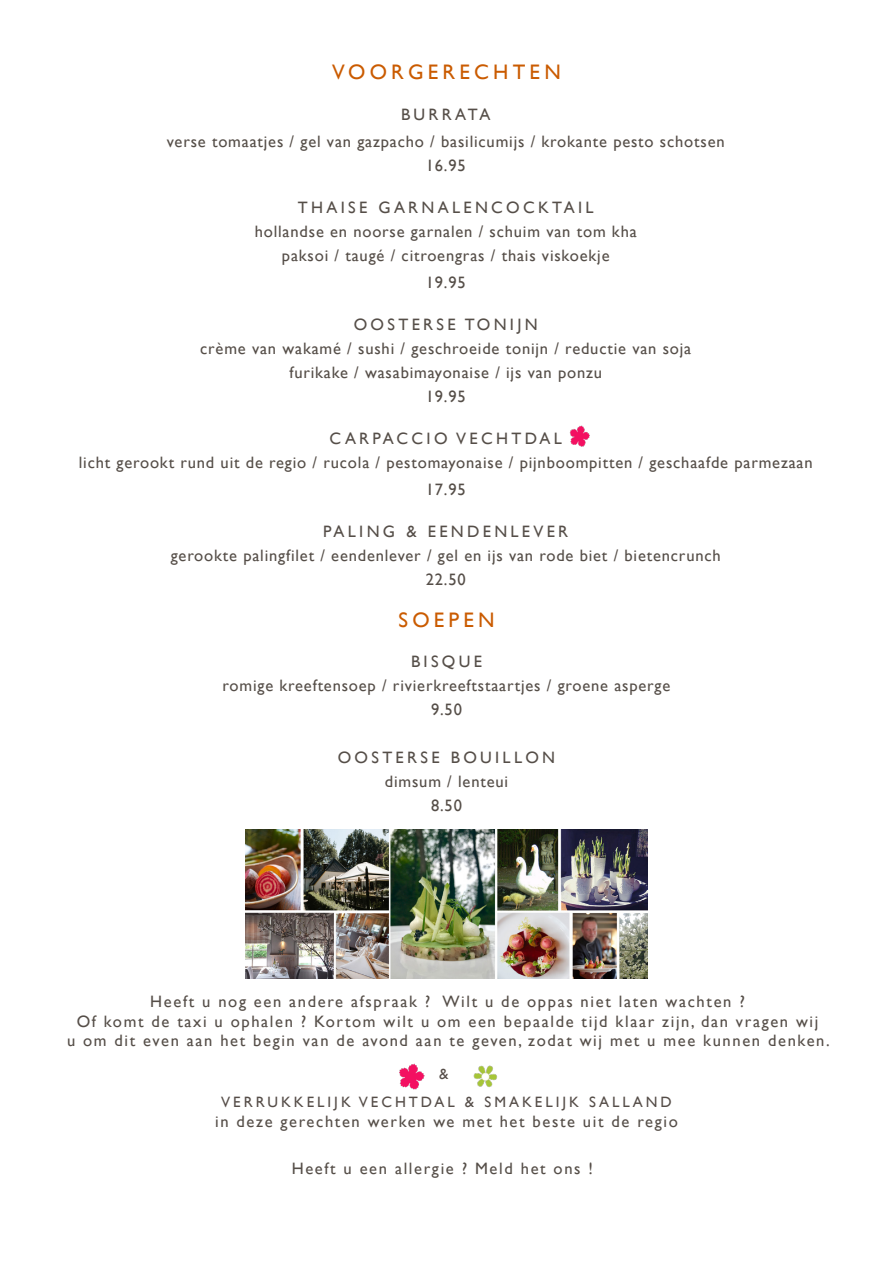
<style>
.page{position:relative;width:893px;height:1263px;background:#fff}
.page>*{position:absolute;margin:0;border:0;box-sizing:border-box;transform-origin:0 0}
.t1{font:21px "Gill Sans";letter-spacing:.2em;color:#ca5b01}
.t2{font:16.5px/24px "Gill Sans";letter-spacing:.05em;color:#554e48;text-align:center}
.t3{font:16.5px/19.8px "Gill Sans";letter-spacing:.1em;color:#554e48;text-align:center}
.t4{font:16.5px/24px "Gill Sans";letter-spacing:.2em;color:#554e48;text-align:center}
.t5{font:15px "Gill Sans";letter-spacing:.2em;color:#554d48}
</style>
<div class="page">
<img style="left:569px;top:425px;width:21px;height:22px">
<img style="left:399px;top:1063px;width:26px;height:27px">
<img style="left:473px;top:1066px;width:24px;height:22px">
<img style="left:245px;top:829px;width:403px;height:149px">
<p class="t1" style="left:332px;top:60px;width:230px">VOORGERECHTEN</p>
<p class="t4" style="left:401px;top:103px;width:91px">BURRATA</p>
<p class="t2" style="left:167px;top:130px;width:559px">verse tomaatjes / gel van gazpacho / basilicumijs / krokante pesto schotsen</p>
<p class="t2" style="left:426px;top:154px;width:41px">16.95</p>
<p class="t4" style="left:298px;top:196px;width:297px">THAISE GARNALENCOCKTAIL</p>
<p class="t2" style="left:255px;top:220px;width:384px">hollandse en noorse garnalen / schuim van tom kha</p>
<p class="t2" style="left:282px;top:244px;width:329px">paksoi / taugé / citroengras / thais viskoekje</p>
<p class="t2" style="left:426px;top:271px;width:41px">19.95</p>
<p class="t4" style="left:354px;top:313px;width:185px">OOSTERSE TONIJN</p>
<p class="t2" style="left:200px;top:337px;width:493px">crème van wakamé / sushi / geschroeide tonijn / reductie van soja</p>
<p class="t2" style="left:289px;top:361px;width:314px">furikake / wasabimayonaise / ijs van ponzu</p>
<p class="t2" style="left:426px;top:385px;width:41px">19.95</p>
<p class="t4" style="left:330px;top:427px;width:234px">CARPACCIO VECHTDAL</p>
<p class="t2" style="left:79px;top:451px;width:735px">licht gerookt rund uit de regio / rucola / pestomayonaise / pijnboompitten / geschaafde parmezaan</p>
<p class="t2" style="left:426px;top:478px;width:41px">17.95</p>
<p class="t4" style="left:323px;top:520px;width:247px">PALING &amp; EENDENLEVER</p>
<p class="t2" style="left:171px;top:544px;width:551px">gerookte palingfilet / eendenlever / gel en ijs van rode biet / bietencrunch</p>
<p class="t2" style="left:426px;top:568px;width:41px">22.50</p>
<p class="t1" style="left:398px;top:607px;width:98px">SOEPEN</p>
<p class="t2" style="left:223px;top:650px;width:449px">BISQUE<br>romige kreeftensoep / rivierkreeftstaartjes / groene asperge</p>
<p class="t2" style="left:431px;top:698px;width:32px">9.50</p>
<p class="t4" style="left:338px;top:746px;width:219px">OOSTERSE BOUILLON dimsum / lenteui</p>
<p class="t2" style="left:431px;top:794px;width:32px">8.50</p>
<p class="t3" style="left:67px;top:992px;width:764px">Heeft u nog een andere afspraak ? Wilt u de oppas niet laten wachten ?<br>Of komt de taxi u ophalen ? Kortom wilt u om een bepaalde tijd klaar zijn, dan vragen wij<br>u om dit even aan het begin van de avond aan te geven, zodat wij met u mee kunnen denken.</p>
<p class="t5" style="left:439px;top:1066px;width:11px">&amp;</p>
<p class="t5" style="left:221px;top:1093px;width:452px">VERRUKKELIJK VECHTDAL &amp; SMAKELIJK SALLAND</p>
<p class="t3" style="left:215px;top:1112px;width:464px">in deze gerechten werken we met het beste uit de regio</p>
<p class="t3" style="left:292px;top:1159px;width:303px">Heeft u een allergie ? Meld het ons !</p>
</div>
